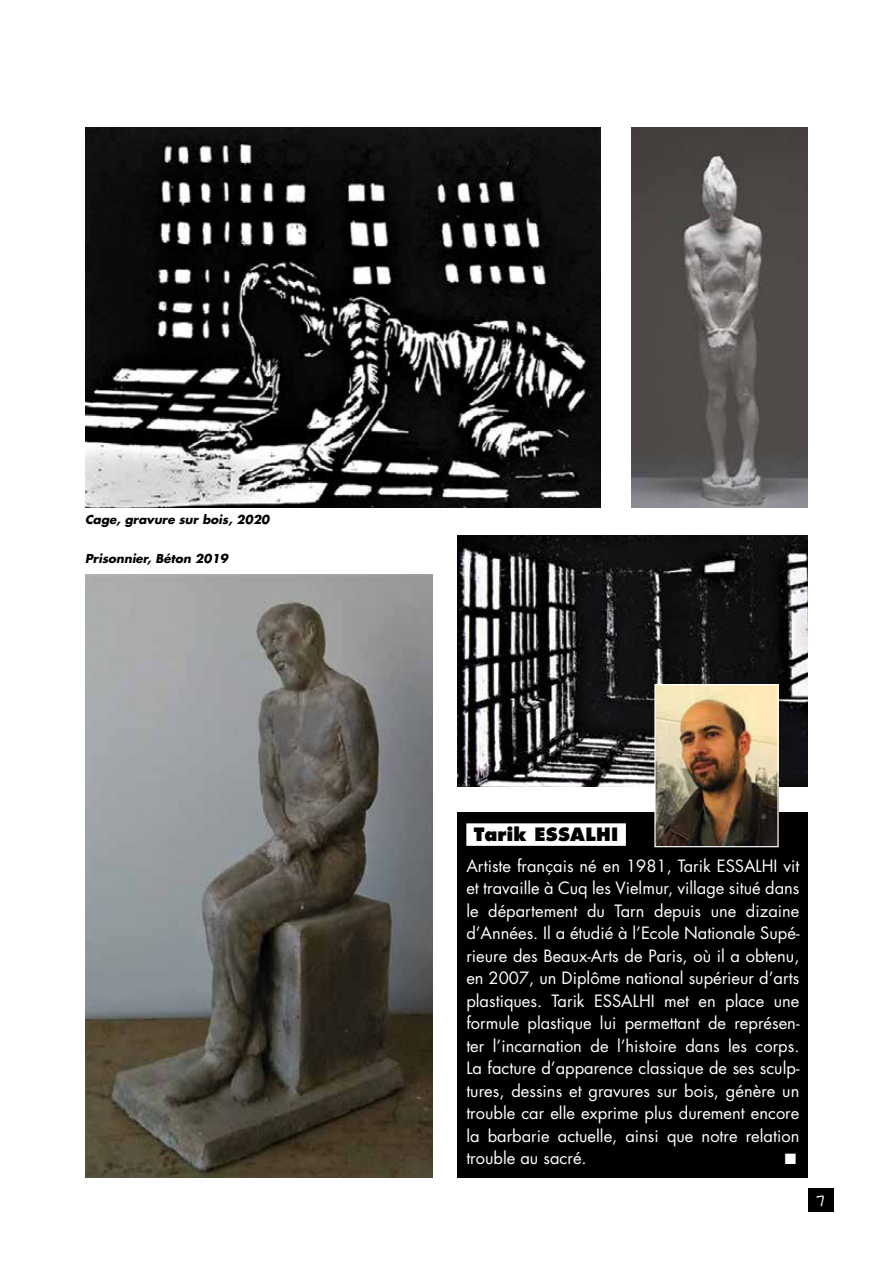
<style>
.page{position:relative;width:893px;height:1263px;background:#fff}
.page>*{position:absolute;margin:0;border:0;box-sizing:border-box;transform-origin:0 0}
.t1{font:800 18px "Futura";letter-spacing:.015em;color:#000}
.t2{font:16.5px/22.5px "Futura Std";color:#fff;text-align:justify}
.t3{font:15px "Virginie";color:#fff}
.t4{font:15px "Zapf Dingbats";color:#fff}
.t5{font:italic 700 12px "Futura Std";color:#000}
</style>
<div class="page">
<div style="left:808px;top:1188px;width:26px;height:24px;background:#000"></div>
<img style="left:457px;top:536px;width:351px;height:251px">
<img style="left:85px;top:574px;width:348px;height:604px">
<img style="left:85px;top:128px;width:516px;height:379px">
<div style="left:458px;top:812px;width:350px;height:366px;background:#000"></div>
<div style="left:466px;top:823px;width:160px;height:23px;background:#fff"></div>
<img style="left:631px;top:128px;width:177px;height:379px">
<img style="left:656px;top:686px;width:121px;height:159px">
<div style="left:654px;top:684px;width:125px;height:163px;border:1px solid #fff"></div>
<p class="t5" style="left:85px;top:512px;width:186px">Cage, gravure sur bois, 2020</p>
<p class="t5" style="left:85px;top:550px;width:145px">Prisonnier, Béton 2019</p>
<p class="t1" style="left:474px;top:822px;width:146px">TARIK ESSALHI</p>
<p class="t2" style="left:466px;top:854px;width:269px">Artiste français né en 1981, Tarik Essalhi</p>
<p class="t2" style="left:466px;top:854px;width:335px;text-indent:317px">vit et travaille à Cuq les Vielmur, village situé dans le département du Tarn depuis une dizaine d’Années. Il a étudié à l’Ecole Nationale Supé&shy;rieure des Beaux-Arts de Paris, où il a obtenu, en 2007, un Diplôme national supérieur d’arts plastiques. Tarik Essalhi</p>
<p class="t2" style="left:466px;top:989px;width:335px;text-indent:198px">met en place une formule plastique lui permettant de représen&shy;ter l’incarnation de l’histoire dans les corps.<br>La facture d’apparence classique de ses sculp&shy;tures, dessins et gravures sur bois, génère un trouble car elle exprime plus durement encore la barbarie actuelle, ainsi que notre relation trouble au sacré.</p>
<p class="t4" style="left:785px;top:1152px;width:13px">■</p>
<p class="t3" style="left:817px;top:1191px;width:10px">7</p>
</div>
